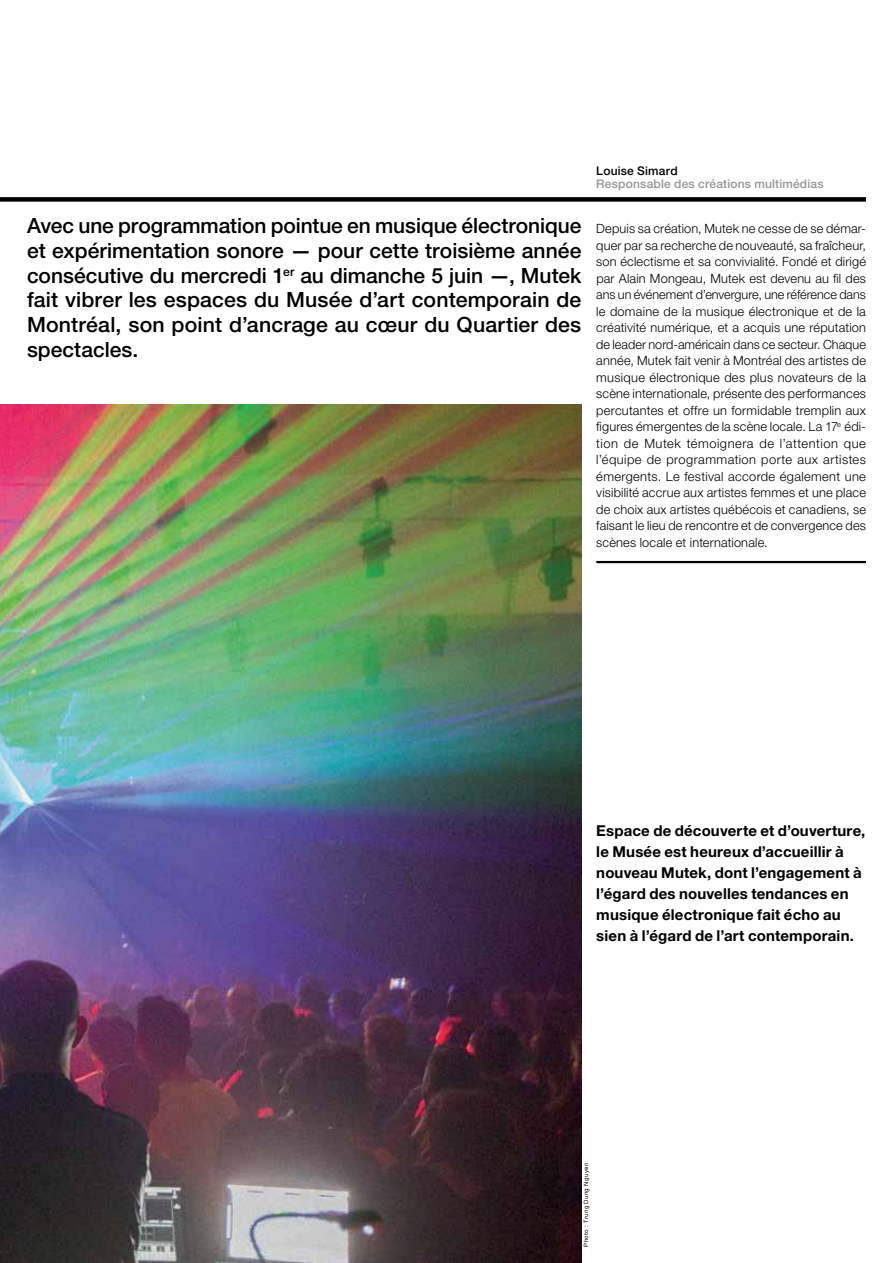
<style>
.page{position:relative;width:893px;height:1263px;background:#fff}
.page>*{position:absolute;margin:0;border:0;box-sizing:border-box;transform-origin:0 0}
.t1{font:500 21px/24.8px "Helvetica Neue LT Pro";letter-spacing:.005em;color:#000;text-align:justify}
.t2{font:700 15px/21px "Helvetica Neue LT Pro";letter-spacing:.01em;color:#000}
.t3{font:300 12.75px/16.5px "Helvetica Neue LT Pro";letter-spacing:.015em;color:#000;text-align:justify}
.t4{font:500 12px "Helvetica Neue LT Pro";letter-spacing:.015em;color:#939598}
.t5{font:500 12px "Helvetica Neue LT Pro";letter-spacing:.015em;color:#000}
.t6{font:6px "Helvetica Neue LT Pro";letter-spacing:.07em;color:#000}
</style>
<div class="page">
<img style="left:0;top:404px;width:581px;height:859px">
<div style="left:0;top:197px;width:866px;height:5px;background:#000"></div>
<hr style="left:596px;top:561px;width:270px;height:2px;background:#000">
<p class="t1" style="left:27px;top:213px;width:556px">Avec une programmation pointue en musique électronique et expérimentation sonore — pour cette troisième année consécutive du mercredi 1<sup>er</sup> au dimanche 5 juin —, Mutek fait vibrer les espaces du Musée d’art contemporain de Montréal, son point d’ancrage au cœur du Quartier des spectacles.</p>
<p class="t5" style="left:596px;top:163px;width:83px">Louise Simard</p>
<p class="t4" style="left:596px;top:177px;width:229px">Responsable des créations multimédias</p>
<p class="t3" style="left:596px;top:220px;width:271px">Depuis sa création, Mutek ne cesse de se démar&shy;quer par sa recherche de nouveauté, sa fraîcheur, son éclectisme et sa convivialité. Fondé et dirigé par Alain Mongeau, Mutek est devenu au fil des ans un événement d’envergure, une référence dans le domaine de la musique électronique et de la créativité numérique, et a acquis une réputation de leader nord-américain dans ce secteur. Chaque année, Mutek fait venir à Montréal des artistes de musique électronique des plus novateurs de la scène internationale, présente des performances percutantes et offre un formidable tremplin aux figures émergentes de la scène locale. La 17<sup>e</sup> édi&shy;tion de Mutek témoignera de l’attention que l’équipe de programmation porte aux artistes émergents. Le festival accorde également une visibilité accrue aux artistes femmes et une place de choix aux artistes québécois et canadiens, se faisant le lieu de rencontre et de convergence des scènes locale et internationale.</p>
<p class="t2" style="left:596px;top:820px;width:271px">Espace de découverte et d’ouverture, le Musée est heureux d’accueillir à nouveau Mutek, dont l’engagement à l’égard des nouvelles tendances en musique électronique fait écho au sien à l’égard de l’art contemporain.</p>
<p class="t6" style="left:582px;top:1247px;width:85px;rotate:-90deg">Photo : Trung Dung Nguyen</p>
</div>
